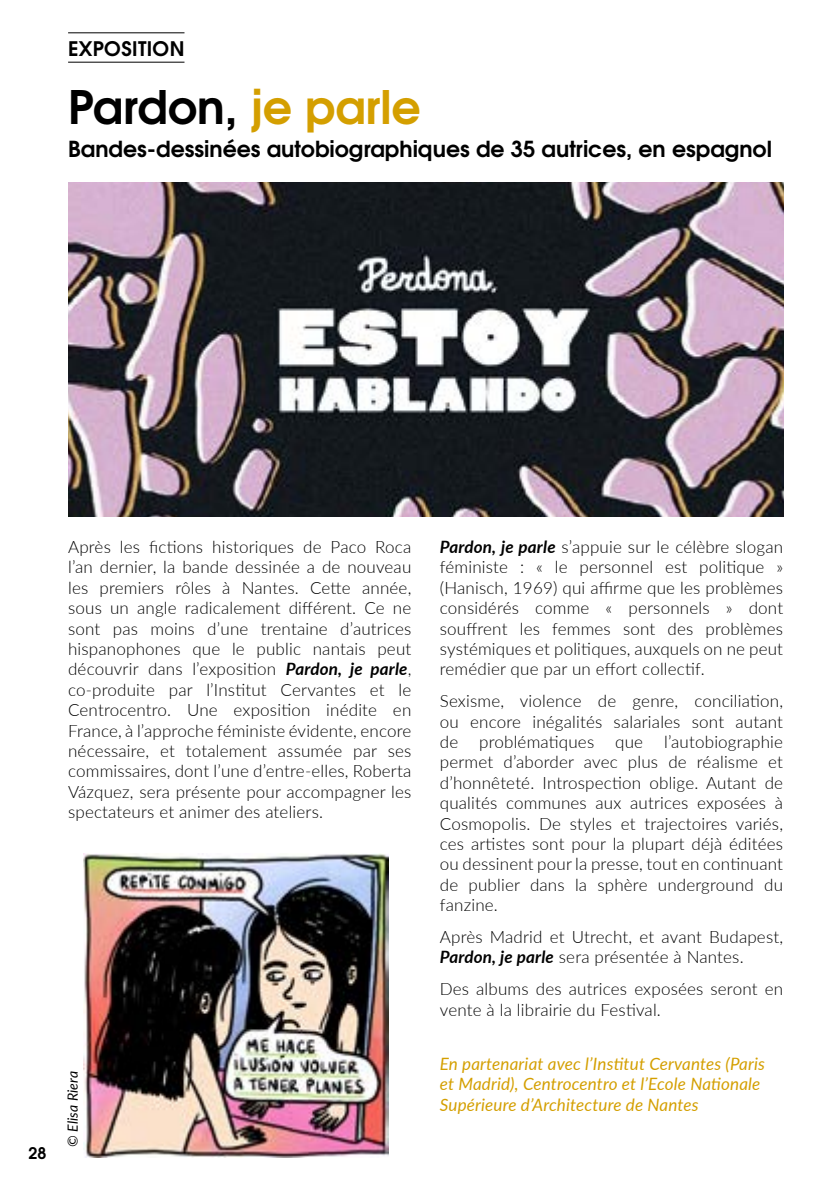
<style>
.page{position:relative;width:840px;height:1191px;background:#fff}
.page>*{position:absolute;margin:0;border:0;box-sizing:border-box;transform-origin:0 0}
.t1{font:700 46px "Te X Gyre Adventor";color:#000}
.t2{font:700 22px "Te X Gyre Adventor";color:#000}
.t3{font:700 20px "Te X Gyre Adventor";letter-spacing:.015em;color:#000}
.t4{font:300 17px/20.4px "Lato";letter-spacing:.01em;color:#000;text-align:justify}
.t5{font:italic 17px/20.4px "Lato";letter-spacing:.01em;color:#d49f00}
.t6{font:700 16px "Te X Gyre Adventor";color:#000}
.t7{font:italic 14px "Lato";letter-spacing:.01em;color:#000}
.s1{color:#d49f00}
.s2{font-weight:700;font-style:italic}
</style>
<div class="page">
<hr style="left:68px;top:32px;width:116px;height:1px;background:#000">
<hr style="left:68px;top:62px;width:116px;height:1px;background:#000">
<img style="left:68px;top:182px;width:714px;height:335px">
<img style="left:84px;top:853px;width:304px;height:304px">
<p class="t3" style="left:68px;top:31px;width:118px">EXPOSITION</p>
<h1 class="t1" style="left:68px;top:67px;width:354px">Pardon, <span class="s1">je parle</span></h1>
<p class="t2" style="left:68px;top:130px;width:705px">Bandes-dessinées autobiographiques de 35 autrices, en espagnol</p>
<p class="t6" style="left:28px;top:1138px;width:19px">28</p>
<p class="t4" style="left:68px;top:536px;width:344px">Après les fictions historiques de Paco Roca l’an dernier, la bande dessinée a de nouveau les premiers rôles à Nantes. Cette année, sous un angle radicalement différent. Ce ne sont pas moins d’une trentaine d’autrices hispanophones que le public nantais peut découvrir dans l’exposition <span class="s2">Pardon, je parle</span>, co-produite par l’Institut Cervantes et le Centrocentro. Une exposition inédite en France, à l’approche féministe évidente, encore nécessaire, et totalement assumée par ses commissaires, dont l’une d’entre-elles, Roberta Vázquez, sera présente pour accompagner les spectateurs et animer des ateliers.</p>
<p class="t4" style="left:439px;top:536px;width:344px"><span class="s2">Pardon, je parle</span> s’appuie sur le célèbre slogan féministe : « le personnel est politique » (Hanisch, 1969) qui affirme que les problèmes considérés comme « personnels » dont souffrent les femmes sont des problèmes systémiques et politiques, auxquels on ne peut remédier que par un effort collectif.</p>
<p class="t4" style="left:439px;top:690px;width:344px">Sexisme, violence de genre, conciliation, ou encore inégalités salariales sont autant de problématiques que l’autobiographie permet d’aborder avec plus de réalisme et d’honnêteté. Introspection oblige. Autant de qualités communes aux autrices exposées à Cosmopolis. De styles et trajectoires variés, ces artistes sont pour la plupart déjà éditées ou dessinent pour la presse, tout en continuant de publier dans la sphère underground du fanzine.</p>
<p class="t4" style="left:439px;top:926px;width:344px">Après Madrid et Utrecht, et avant Budapest,<br><span class="s2">Pardon, je parle</span> sera présentée à Nantes.</p>
<p class="t4" style="left:439px;top:978px;width:344px">Des albums des autrices exposées seront en vente à la librairie du Festival.</p>
<p class="t7" style="left:63px;top:1147px;width:78px;rotate:-90deg">© Elisa Riera</p>
<p class="t5" style="left:439px;top:1053px;width:326px">En partenariat avec l’Institut Cervantes (Paris et Madrid), Centrocentro et l’Ecole Nationale<br>Supérieure d’Architecture de Nantes</p>
</div>
